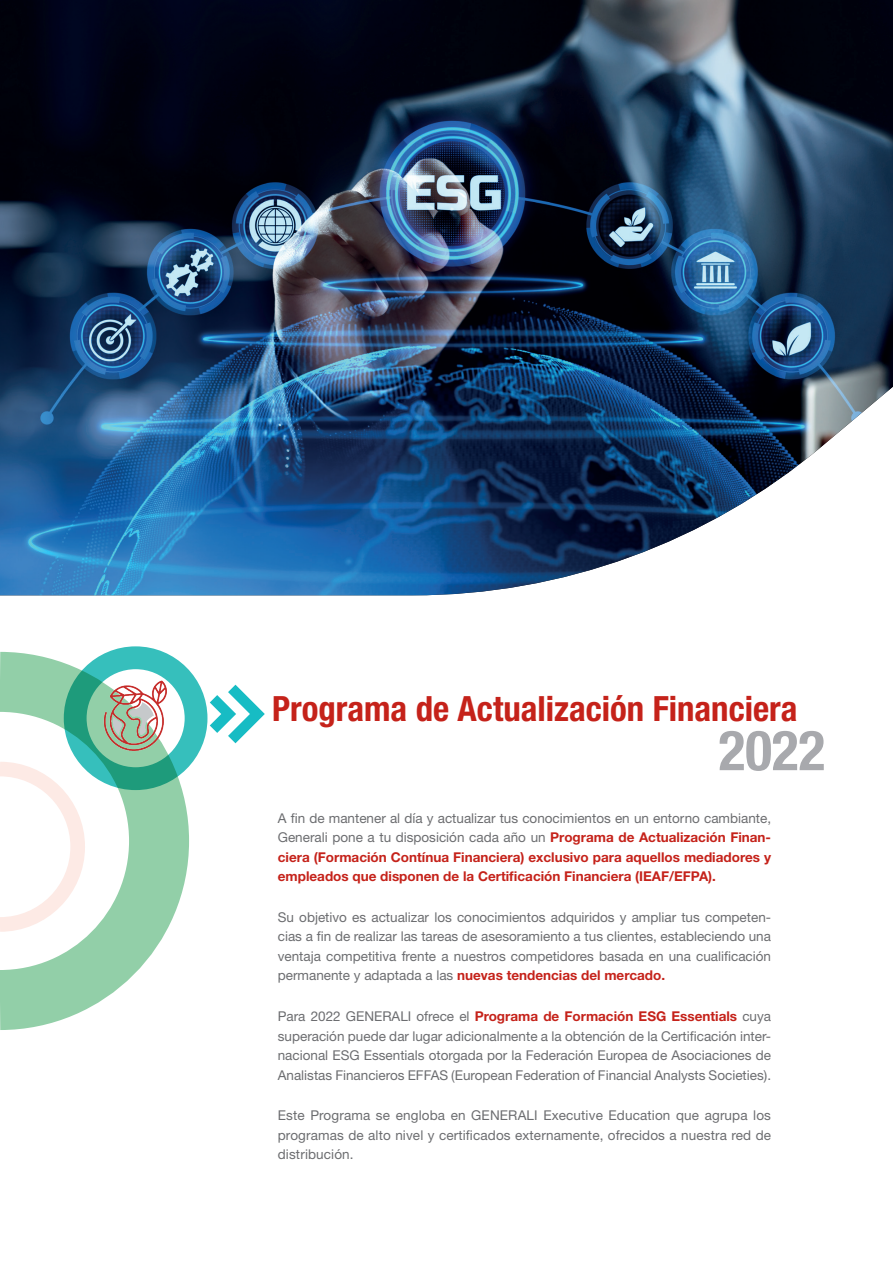
<style>
.page{position:relative;width:893px;height:1263px;background:#fff}
.page>*{position:absolute;margin:0;border:0;box-sizing:border-box;transform-origin:0 0}
.t1{font:700 condensed 55.5px "Helvetica Neue LT Std";color:#a8a9ad}
.t2{font:700 condensed 34.8px "Helvetica Neue LT Std";color:#c5221a}
.t3{font:13.5px/19.5px "Helvetica Neue LT Std";color:#6c6d70;text-align:justify}
.t4{font:700 13.5px/19.5px "Helvetica Neue LT Std";color:#c5221a;text-align:justify}
.s1{font-weight:400;color:#6c6d70}
.s2{font-weight:700;color:#c5221a}
</style>
<div class="page">
<svg style="left:0;top:648px;width:210px;height:382px"></svg>
<svg style="left:0;top:754px;width:92px;height:185px"></svg>
<div style="left:64px;top:646px;width:143px;height:144px;border:23px solid #36bfbc;border-radius:50%"></div>
<svg style="left:210px;top:685px;width:55px;height:58px"></svg>
<img style="left:0;top:0;width:893px;height:595px">
<img style="left:101px;top:679px;width:72px;height:73px">
<h2 class="t2" style="left:272px;top:688px;width:527px">Programa de Actualización Financiera</h2>
<h1 class="t1" style="left:719px;top:717px;width:108px">2022</h1>
<p class="t4" style="left:278px;top:808px;width:495px"><span class="s1">A fin de mantener al día y actualizar tus conocimientos en un entorno cambiante, Generali pone a tu disposición cada año un</span> Programa de Actualización Finan&shy;ciera (Formación Contínua Financiera) exclusivo para aquellos mediadores y empleados que disponen de la Certificación Financiera (IEAF/EFPA).</p>
<p class="t3" style="left:278px;top:907px;width:495px">Su objetivo es actualizar los conocimientos adquiridos y ampliar tus competen&shy;cias a fin de realizar las tareas de asesoramiento a tus clientes, estableciendo una ventaja competitiva frente a nuestros competidores basada en una cualificación permanente y adaptada a las <span class="s2">nuevas tendencias del mercado.</span></p>
<p class="t3" style="left:278px;top:1006px;width:495px">Para 2022 GENERALI ofrece el <span class="s2">Programa de Formación ESG Essentials</span> cuya superación puede dar lugar adicionalmente a la obtención de la Certificación inter&shy;nacional ESG Essentials otorgada por la Federación Europea de Asociaciones de Analistas Financieros EFFAS (European Federation of Financial Analysts Societies).</p>
<p class="t3" style="left:278px;top:1105px;width:495px">Este Programa se engloba en GENERALI Executive Education que agrupa los programas de alto nivel y certificados externamente, ofrecidos a nuestra red de distribución.</p>
</div>
